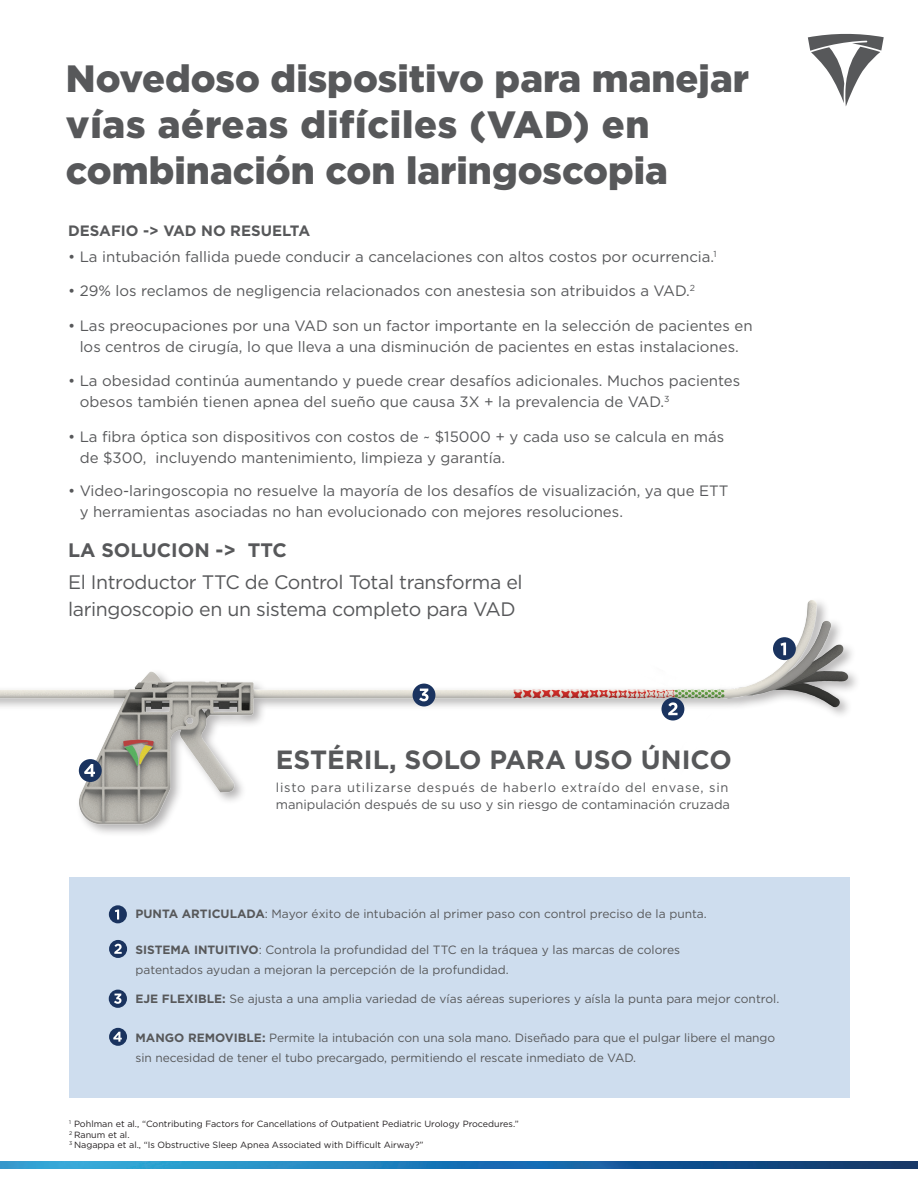
<style>
.page{position:relative;width:918px;height:1188px;background:#fff}
.page>*{position:absolute;margin:0;border:0;box-sizing:border-box;transform-origin:0 0}
.t1{font:900 37.95px/45.6px "Gotham HTF";color:#57585a}
.t2{font:700 26.4px "Gotham HTF";color:#57585a}
.t3{font:19.5px/27px "Gotham HTF";letter-spacing:-.02em;color:#57585a}
.t4{font:700 19.5px "Gotham HTF";color:#57585a}
.t5{font:15px/21px "Gotham HTF";color:#57585a}
.t6{font:700 15px "Gotham HTF";color:#57585a}
.t7{font:12.9px/17.5px "Gotham HTF";letter-spacing:-.005em;color:#57585a}
.t8{font:12px/20.4px "Gotham HTF";color:#57585a}
.t9{font:9px "Gotham";color:#231f20}
.s1{font-weight:700}
</style>
<div class="page">
<svg style="left:808px;top:33px;width:76px;height:73px"></svg>
<div style="left:69px;top:877px;width:780px;height:221px;background:#ceddee"></div>
<div style="left:109px;top:905px;width:18px;height:18px;background:#1a335f;border-radius:50%"></div>
<svg style="left:115px;top:910px;width:4px;height:10px"></svg>
<div style="left:109px;top:990px;width:18px;height:18px;background:#1a335f;border-radius:50%"></div>
<svg style="left:114px;top:994px;width:7px;height:10px"></svg>
<div style="left:109px;top:1028px;width:18px;height:18px;background:#1a335f;border-radius:50%"></div>
<svg style="left:113px;top:1032px;width:9px;height:10px"></svg>
<div style="left:109px;top:940px;width:18px;height:18px;background:#1a335f;border-radius:50%"></div>
<svg style="left:114px;top:944px;width:8px;height:10px"></svg>
<img style="left:0;top:600px;width:857px;height:232px">
<div style="left:773px;top:637px;width:23px;height:23px;background:#1a335f;border-radius:50%"></div>
<svg style="left:781px;top:643px;width:5px;height:12px"></svg>
<div style="left:413px;top:684px;width:22px;height:22px;background:#1a335f;border-radius:50%"></div>
<svg style="left:419px;top:689px;width:10px;height:12px"></svg>
<div style="left:79px;top:759px;width:23px;height:23px;background:#1a335f;border-radius:50%"></div>
<svg style="left:84px;top:764px;width:11px;height:13px"></svg>
<div style="left:661px;top:698px;width:23px;height:23px;background:#1a335f;border-radius:50%"></div>
<svg style="left:668px;top:702px;width:10px;height:13px"></svg>
<img style="left:0;top:1161px;width:918px;height:7px">
<p class="t1" style="left:66px;top:55px;width:685px">Novedoso dispositivo para manejar vías aéreas difíciles (VAD) en combinación con laringoscopia</p>
<p class="t6" style="left:68px;top:222px;width:244px">DESAFIO -&gt; VAD NO RESUELTA</p>
<p class="t5" style="left:68px;top:246px;width:650px">• La intubación fallida puede conducir a cancelaciones con altos costos por ocurrencia.<sup>1</sup></p>
<p class="t5" style="left:68px;top:280px;width:629px">• 29% los reclamos de negligencia relacionados con anestesia son atribuidos a VAD.<sup>2</sup></p>
<p class="t5" style="left:68px;top:315px;width:686px;text-align:center">• Las preocupaciones por una VAD son un factor importante en la selección de pacientes en los centros de cirugía, lo que lleva a una disminución de pacientes en estas instalaciones.</p>
<p class="t5" style="left:80px;top:370px;width:662px;text-indent:-12px">• La obesidad continúa aumentando y puede crear desafíos adicionales. Muchos pacientes obesos también tienen apnea del sueño que causa 3X + la prevalencia de VAD.<sup>3</sup></p>
<p class="t5" style="left:80px;top:426px;width:646px;text-indent:-12px">• La fibra óptica son dispositivos con costos de ~ $15000 + y cada uso se calcula en más de $300, incluyendo mantenimiento, limpieza y garantía.</p>
<p class="t5" style="left:80px;top:480px;width:650px;text-indent:-12px">• Video-laringoscopia no resuelve la mayoría de los desafíos de visualización, ya que ETT y herramientas asociadas no han evolucionado con mejores resoluciones.</p>
<p class="t4" style="left:68px;top:539px;width:220px">LA SOLUCION -&gt; TTC</p>
<p class="t3" style="left:68px;top:568px;width:456px">El Introductor TTC de Control Total transforma el laringoscopio en un sistema completo para VAD</p>
<p class="t2" style="left:276px;top:745px;width:457px">ESTÉRIL, SOLO PARA USO ÚNICO</p>
<p class="t7" style="left:276px;top:778px;width:456px">listo para utilizarse después de haberlo extraído del envase, sin manipulación después de su uso y sin riesgo de contaminación cruzada</p>
<p class="t8" style="left:135px;top:903px;width:573px"><span class="s1">PUNTA ARTICULADA</span>: Mayor éxito de intubación al primer paso con control preciso de la punta.</p>
<p class="t8" style="left:135px;top:939px;width:546px"><span class="s1">SISTEMA INTUITIVO</span>: Controla la profundidad del TTC en la tráquea y las marcas de colores patentados ayudan a mejoran la percepción de la profundidad.</p>
<p class="t8" style="left:135px;top:988px;width:645px"><span class="s1">EJE FLEXIBLE:</span> Se ajusta a una amplia variedad de vías aéreas superiores y aísla la punta para mejor control.</p>
<p class="t8" style="left:135px;top:1027px;width:641px"><span class="s1">MANGO REMOVIBLE:</span> Permite la intubación con una sola mano. Diseñado para que el pulgar libere el mango sin necesidad de tener el tubo precargado, permitiendo el rescate inmediato de VAD.</p>
<p class="t9" style="left:69px;top:1119px;width:451px"><sup>1</sup> Pohlman et al., “Contributing Factors for Cancellations of Outpatient Pediatric Urology Procedures.”</p>
<p class="t9" style="left:69px;top:1130px;width:62px"><sup>2</sup> Ranum et al.</p>
<p class="t9" style="left:69px;top:1140px;width:356px"><sup>3</sup> Nagappa et al., “Is Obstructive Sleep Apnea Associated with Difficult Airway?”</p>
</div>
